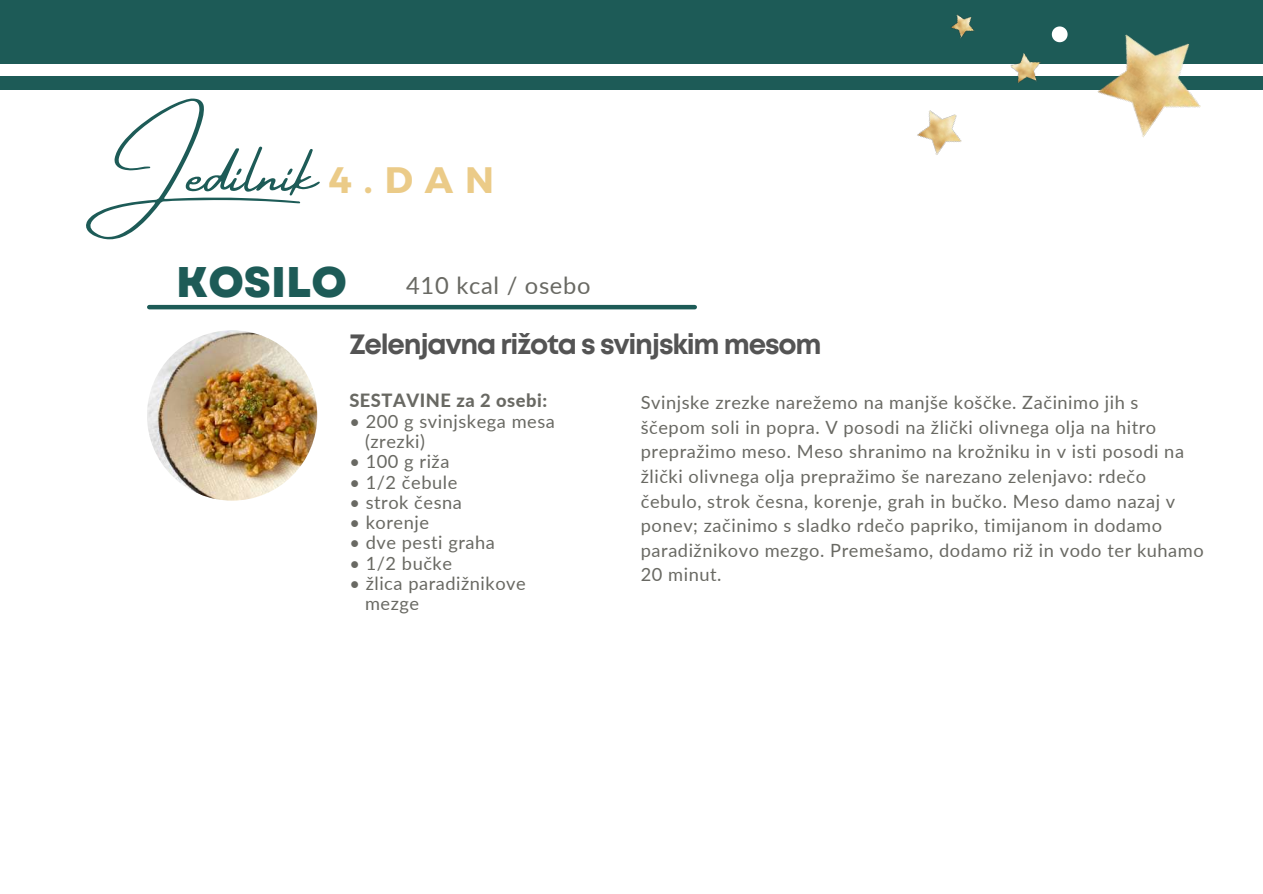
<style>
.page{position:relative;width:1263px;height:894px;background:#fff}
.page>*{position:absolute;margin:0;border:0;box-sizing:border-box;transform-origin:0 0}
.t1{font:64.35px "Amsterdam Four";color:#1d5b57}
.t2{font:800 42.75px "Garet";color:#1d5b57}
.t3{font:700 36.75px "Montserrat";color:#ebcb88}
.t4{font:700 27.9px "Mont";letter-spacing:-.045em;color:#545454}
.t5{font:23.7px "Lato";letter-spacing:.03em;color:#696963}
.t6{font:18.3px/24.6px "Lato";letter-spacing:.03em;color:#696963}
.t7{font:800 18.3px "Lato";letter-spacing:.03em;color:#696963}
</style>
<div class="page">
<div style="left:0;top:0;width:1262px;height:63px;background:#1d5b57"></div>
<div style="left:0;top:76px;width:1262px;height:14px;background:#1d5b57"></div>
<img style="left:1083px;top:34px;width:143px;height:104px">
<svg style="left:1052px;top:26px;width:15px;height:16px"></svg>
<img style="left:1008px;top:53px;width:38px;height:30px">
<img style="left:951px;top:14px;width:24px;height:25px">
<img style="left:917px;top:110px;width:45px;height:45px">
<hr style="left:149px;top:305px;width:546px;height:4px;background:#1d5b57">
<img style="left:147px;top:330px;width:170px;height:170px;border-radius:50%">
<h1 class="t1" style="left:84px;top:138px;width:235px">Jedilnik</h1>
<h3 class="t3" style="left:329px;top:156px;width:167px">4.DAN</h3>
<h2 class="t2" style="left:176px;top:251px;width:172px">KOSILO</h2>
<p class="t5" style="left:406px;top:270px;width:186px">410 kcal / osebo</p>
<h3 class="t4" style="left:349px;top:334px;width:474px">Zelenjavna rižota s svinjskim mesom</h3>
<p class="t7" style="left:349px;top:389px;width:199px">SESTAVINE za 2 osebi:</p>
<p class="t6" style="left:365px;top:410px;width:191px;line-height:20.2px;text-indent:-16px">• 200 g svinjskega mesa (zrezki)</p>
<p class="t6" style="left:349px;top:449px;width:102px">• 100 g riža</p>
<p class="t6" style="left:349px;top:469px;width:109px">• 1/2 čebule</p>
<p class="t6" style="left:349px;top:489px;width:114px">• strok česna</p>
<p class="t6" style="left:349px;top:509px;width:81px">• korenje</p>
<p class="t6" style="left:349px;top:529px;width:147px">• dve pesti graha</p>
<p class="t6" style="left:349px;top:550px;width:104px">• 1/2 bučke</p>
<p class="t6" style="left:365px;top:572px;width:162px;line-height:20.2px;text-indent:-16px">• žlica paradižnikove mezge</p>
<p class="t6" style="left:641px;top:389px;width:564px">Svinjske zrezke narežemo na manjše koščke. Začinimo jih s ščepom soli in popra. V posodi na žlički olivnega olja na hitro prepražimo meso. Meso shranimo na krožniku in v isti posodi na žlički olivnega olja prepražimo še narezano zelenjavo: rdečo čebulo, strok česna, korenje, grah in bučko. Meso damo nazaj v ponev; začinimo s sladko rdečo papriko, timijanom in dodamo paradižnikovo mezgo. Premešamo, dodamo riž in vodo ter kuhamo 20 minut.</p>
</div>
